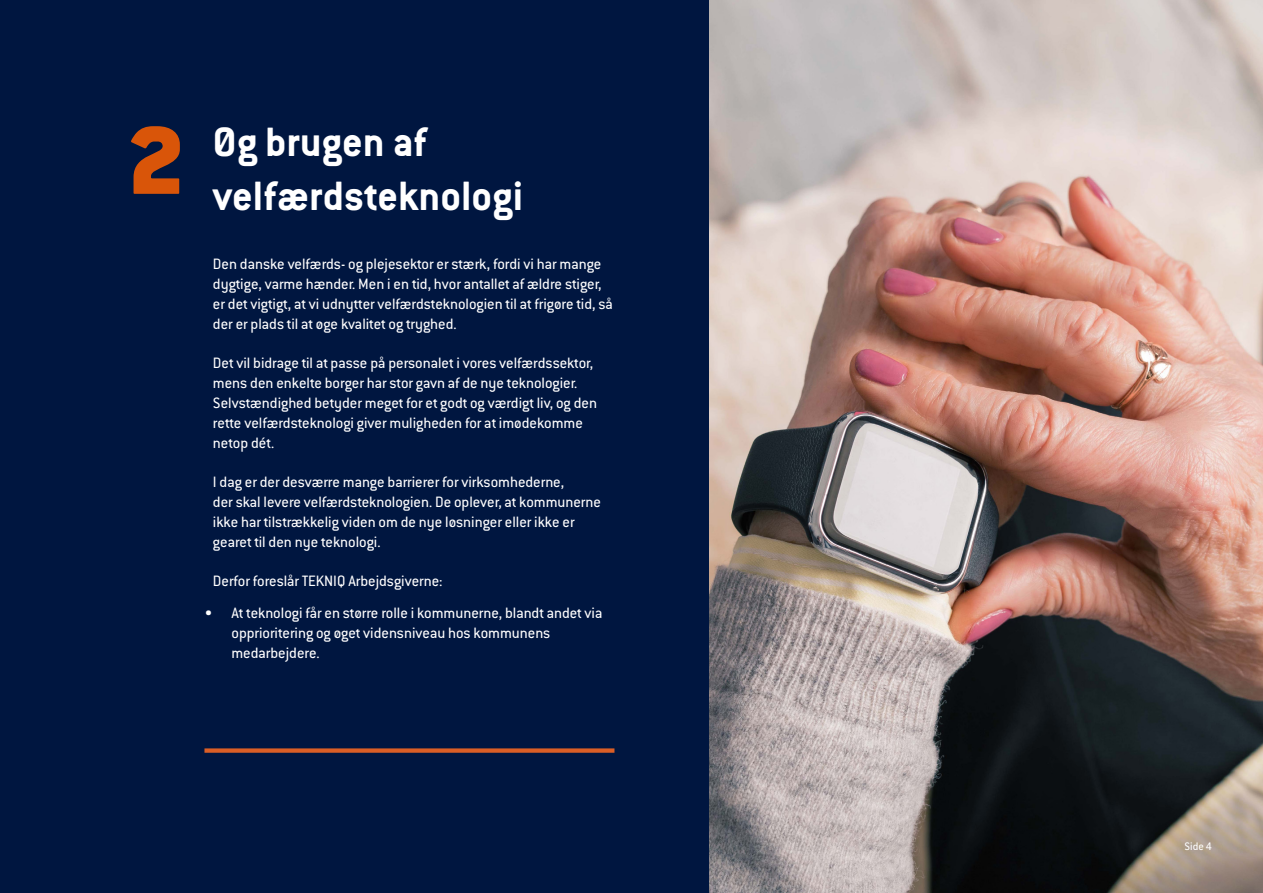
<style>
.page{position:relative;width:1263px;height:893px;background:#fff}
.page>*{position:absolute;margin:0;border:0;box-sizing:border-box;transform-origin:0 0}
.t1{font:900 105px "Conduit ITC Std";color:#d95509}
.t2{font:700 45px "Conduit ITC Std";color:#fff}
.t3{font:16.5px/19.8px "Conduit ITC Std";color:#fff}
.t4{font:12px "Conduit ITC Std";color:#fff}
</style>
<div class="page">
<img style="left:708px;top:0;width:555px;height:893px">
<div style="left:0;top:0;width:708px;height:893px;background:#001640"></div>
<div style="left:204px;top:748px;width:410px;height:5px;background:#da5e26"></div>
<p class="t1" style="left:128px;top:103px;width:59px">2</p>
<p class="t2" style="left:213px;top:115px;width:215px">Øg brugen af</p>
<p class="t2" style="left:213px;top:169px;width:312px">velfærdsteknologi</p>
<p class="t3" style="left:213px;top:254px;width:401px">Den danske velfærds- og plejesektor er stærk, fordi vi har mange dygtige, varme hænder. Men i en tid, hvor antallet af ældre stiger, er det vigtigt, at vi udnytter velfærdsteknologien til at frigøre tid, så der er plads til at øge kvalitet og tryghed.</p>
<p class="t3" style="left:213px;top:353px;width:382px">Det vil bidrage til at passe på personalet i vores velfærdssektor,</p>
<p class="t3" style="left:213px;top:373px;width:366px">mens den enkelte borger har stor gavn af de nye teknologier.</p>
<p class="t3" style="left:213px;top:392px;width:385px">Selvstændighed betyder meget for et godt og værdigt liv, og den rette velfærdsteknologi giver muligheden for at imødekomme netop dét.</p>
<p class="t3" style="left:213px;top:472px;width:353px">I dag er der desværre mange barrierer for virksomhederne,</p>
<p class="t3" style="left:213px;top:491px;width:389px">der skal levere velfærdsteknologien. De oplever, at kommunerne ikke har tilstrækkelig viden om de nye løsninger eller ikke er gearet til den nye teknologi.</p>
<p class="t3" style="left:213px;top:571px;width:231px">Derfor foreslår TEKNIQ Arbejdsgiverne:</p>
<p class="t3" style="left:231px;top:603px;width:372px;text-indent:-27px">• At teknologi får en større rolle i kommunerne, blandt andet via opprioritering og øget vidensniveau hos kommunens medarbejdere.</p>
<p class="t4" style="left:1184px;top:838px;width:29px">Side 4</p>
</div>
